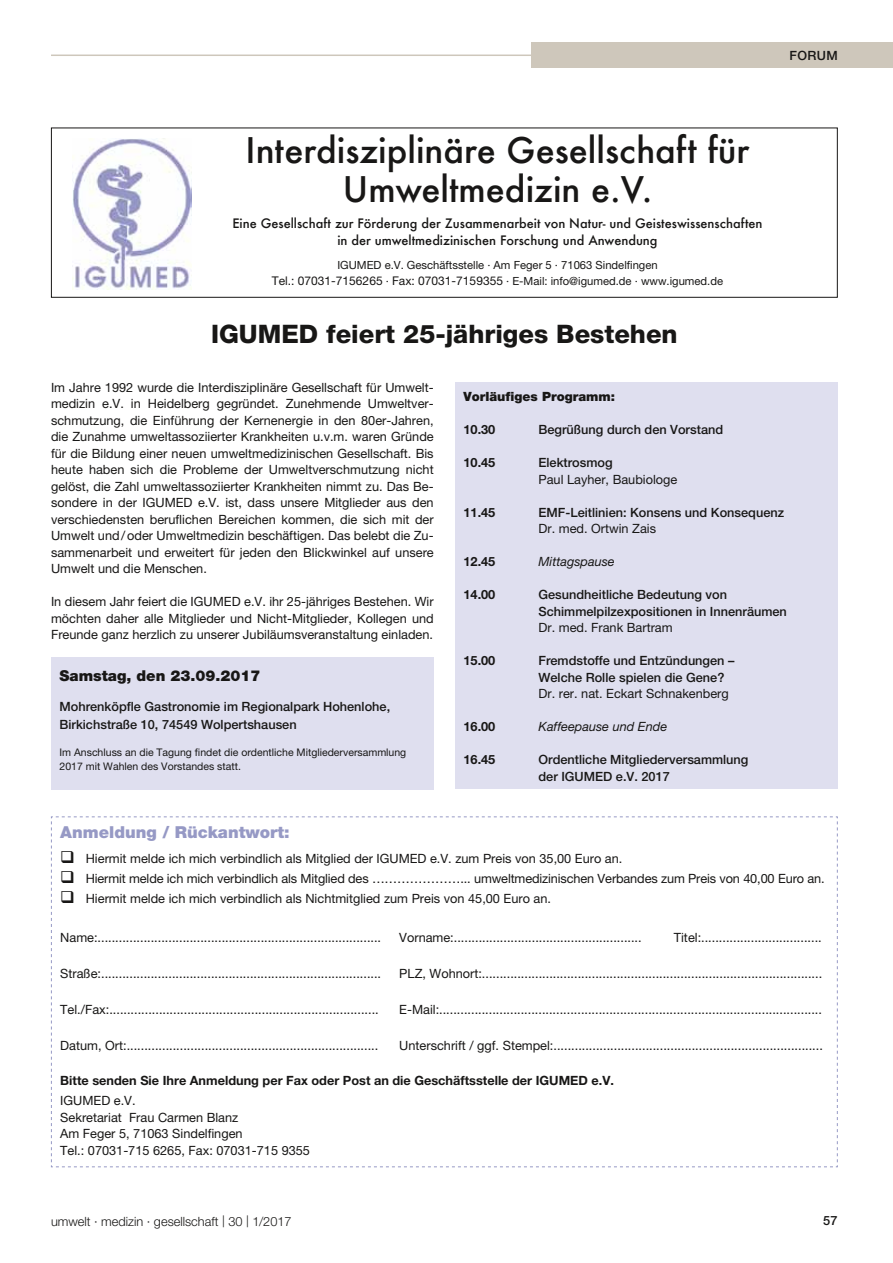
<style>
.page{position:relative;width:893px;height:1263px;background:#fff}
.page>*{position:absolute;margin:0;border:0;box-sizing:border-box;transform-origin:0 0}
.t1{font:500 34.5px/38.2px "Futura";color:#181716;text-align:center}
.t2{font:800 25.5px "Helvetica Neue";color:#181716}
.t3{font:900 16.5px "Helvetica Neue";color:#9699c5}
.t4{font:900 15px "Helvetica Neue";color:#181716}
.t5{font:12.75px/16.5px "Helvetica Neue";color:#181716;text-align:justify}
.t6{font:500 12.75px/16.5px "Helvetica Neue";color:#181716}
.t7{font:500 12.75px/17.2px "Futura";color:#181716;text-align:center}
.t8{font:700 12.75px "Helvetica Neue";color:#181716}
.t9{font:300 12.75px "Helvetica Neue";color:#181716}
.t10{font:italic 12.75px "Helvetica Neue";color:#181716}
.t11{font:900 12.75px "Helvetica Neue";color:#181716}
.t12{font:11.25px/15.8px "Helvetica Neue";color:#181716;text-align:center}
.t13{font:10.5px/14.2px "Helvetica Neue";color:#181716}
.s1{font-size:12px}
.s2{font-size:15.9px}
</style>
<div class="page">
<hr style="left:51px;top:55px;width:480px;height:1px;background:#cec7bb">
<div style="left:531px;top:43px;width:362px;height:25px;background:#cec7bb"></div>
<div style="left:51px;top:128px;width:787px;height:170px;border:1px solid #181716"></div>
<img style="left:72px;top:138px;width:120px;height:151px">
<svg style="left:51px;top:816px;width:787px;height:351px"></svg>
<div style="left:455px;top:383px;width:383px;height:406px;background:#dfdfef"></div>
<div style="left:51px;top:657px;width:383px;height:132px;background:#dfdfef"></div>
<p class="t6" style="left:789px;top:47px;width:50px">Forum</p>
<h1 class="t1" style="left:246px;top:131px;width:505px">Interdisziplinäre Gesellschaft für<br>Umweltmedizin e.V.</h1>
<p class="t7" style="left:232px;top:215px;width:532px">Eine Gesellschaft zur Förderung der Zusammenarbeit von Natur- und Geisteswissenschaften in der umweltmedizinischen Forschung und Anwendung</p>
<p class="t12" style="left:272px;top:257px;width:453px">IGUMED e.V. Geschäftsstelle · Am Feger 5 · 71063 Sindelfingen<br><span class="s1">Tel.: 07031-7156265</span> · <span class="s1">Fax: 07031-7159355</span> · E-Mail: info@igumed.de · www.igumed.de</p>
<h2 class="t2" style="left:211px;top:318px;width:468px">IGUMED feiert 25-jähriges Bestehen</h2>
<p class="t5" style="left:51px;top:379px;width:384px">Im Jahre 1992 wurde die Interdisziplinäre Gesellschaft für Umwelt&shy;medizin e.V. in Heidelberg gegründet. Zunehmende Umweltver&shy;schmutzung, die Einführung der Kernenergie in den 80er-Jahren, die Zunahme umweltassoziierter Krankheiten u.v.m. waren Gründe für die Bildung einer neuen umweltmedizinischen Gesellschaft. Bis heute haben sich die Probleme der Umweltverschmutzung nicht gelöst, die Zahl umweltassoziierter Krankheiten nimmt zu. Das Be&shy;sondere in der IGUMED e.V. ist, dass unsere Mitglieder aus den verschiedensten beruflichen Bereichen kommen, die sich mit der Umwelt und/oder Umweltmedizin beschäftigen. Das belebt die Zu&shy;sammenarbeit und erweitert für jeden den Blickwinkel auf unsere Umwelt und die Menschen.</p>
<p class="t5" style="left:51px;top:593px;width:384px">In diesem Jahr feiert die IGUMED e.V. ihr 25-jähriges Bestehen. Wir möchten daher alle Mitglieder und Nicht-Mitglieder, Kollegen und Freunde ganz herzlich zu unserer Jubiläumsveranstaltung einladen.</p>
<p class="t4" style="left:60px;top:667px;width:203px">Samstag, den 23.09.2017</p>
<p class="t6" style="left:60px;top:698px;width:332px;line-height:17.2px">Mohrenköpfle Gastronomie im Regionalpark Hohenlohe,<br>Birkichstraße 10, 74549 Wolpertshausen</p>
<p class="t13" style="left:60px;top:744px;width:348px">Im Anschluss an die Tagung findet die ordentliche Mitgliederversammlung<br>2017 mit Wahlen des Vorstandes statt.</p>
<p class="t11" style="left:463px;top:389px;width:153px">Vorläufiges Programm:</p>
<p class="t8" style="left:463px;top:422px;width:33px">10.30</p>
<p class="t6" style="left:538px;top:421px;width:186px">Begrüßung durch den Vorstand</p>
<p class="t8" style="left:463px;top:455px;width:33px">10.45</p>
<p class="t6" style="left:538px;top:454px;width:76px">Elektrosmog</p>
<p class="t5" style="left:538px;top:470px;width:140px">Paul Layher, Baubiologe</p>
<p class="t8" style="left:463px;top:504px;width:33px">11.45</p>
<p class="t6" style="left:538px;top:504px;width:247px">EMF-Leitlinien: Konsens und Konsequenz</p>
<p class="t5" style="left:538px;top:520px;width:119px">Dr. med. Ortwin Zais</p>
<p class="t8" style="left:463px;top:554px;width:33px">12.45</p>
<p class="t10" style="left:538px;top:554px;width:78px">Mittagspause</p>
<p class="t8" style="left:463px;top:587px;width:33px">14.00</p>
<p class="t6" style="left:538px;top:586px;width:250px">Gesundheitliche Bedeutung von<br>Schimmelpilzexpositionen in Innenräumen</p>
<p class="t5" style="left:538px;top:619px;width:136px">Dr. med. Frank Bartram</p>
<p class="t8" style="left:463px;top:653px;width:33px">15.00</p>
<p class="t6" style="left:538px;top:652px;width:198px">Fremdstoffe und Entzündungen –<br>Welche Rolle spielen die Gene?</p>
<p class="t5" style="left:538px;top:685px;width:192px">Dr. rer. nat. Eckart Schnakenberg</p>
<p class="t8" style="left:463px;top:719px;width:33px">16.00</p>
<p class="t10" style="left:538px;top:719px;width:130px">Kaffeepause und Ende</p>
<p class="t8" style="left:463px;top:752px;width:33px">16.45</p>
<p class="t6" style="left:538px;top:751px;width:211px">Ordentliche Mitgliederversammlung der IGUMED e.V. 2017</p>
<p class="t3" style="left:60px;top:823px;width:231px">Anmeldung / Rückantwort:</p>
<p class="t5" style="left:60px;top:850px;width:564px">❑ Hiermit melde ich mich verbindlich als Mitglied der IGUMED e.V. zum Preis von 35,00 Euro an.</p>
<p class="t5" style="left:60px;top:870px;width:766px">❑ Hiermit melde ich mich verbindlich als Mitglied des …………………... umweltmedizinischen Verbandes zum Preis von 40,00 Euro an.</p>
<p class="t5" style="left:60px;top:890px;width:492px">❑ Hiermit melde ich mich verbindlich als Nichtmitglied zum Preis von 45,00 Euro an.</p>
<p class="t5" style="left:60px;top:929px;width:322px">Name:................................................................................</p>
<p class="t5" style="left:399px;top:929px;width:244px">Vorname:.....................................................</p>
<p class="t5" style="left:674px;top:929px;width:149px">Titel:..................................</p>
<p class="t5" style="left:60px;top:965px;width:322px">Straße:...............................................................................</p>
<p class="t5" style="left:399px;top:965px;width:424px">PLZ, Wohnort:................................................................................................</p>
<p class="t5" style="left:60px;top:1001px;width:320px">Tel./Fax:............................................................................</p>
<p class="t5" style="left:399px;top:1001px;width:424px">E-Mail:............................................................................................................</p>
<p class="t5" style="left:60px;top:1037px;width:320px">Datum, Ort:.......................................................................</p>
<p class="t5" style="left:399px;top:1037px;width:425px">Unterschrift / ggf. Stempel:............................................................................</p>
<p class="t8" style="left:60px;top:1072px;width:555px">Bitte senden Sie Ihre Anmeldung per Fax oder Post an die Geschäftsstelle der IGUMED e.V.</p>
<p class="t5" style="left:60px;top:1092px;width:251px;text-align:left">IGUMED e.V.<br>Sekretariat Frau Carmen Blanz<br>Am Feger 5, 71063 Sindelfingen<br>Tel.: 07031-715 6265, Fax: 07031-715 9355</p>
<p class="t9" style="left:51px;top:1213px;width:242px">umwelt · medizin · gesellschaft <span class="s2">|</span> 30 <span class="s2">|</span> 1/2017</p>
<p class="t6" style="left:823px;top:1212px;width:16px">57</p>
</div>
